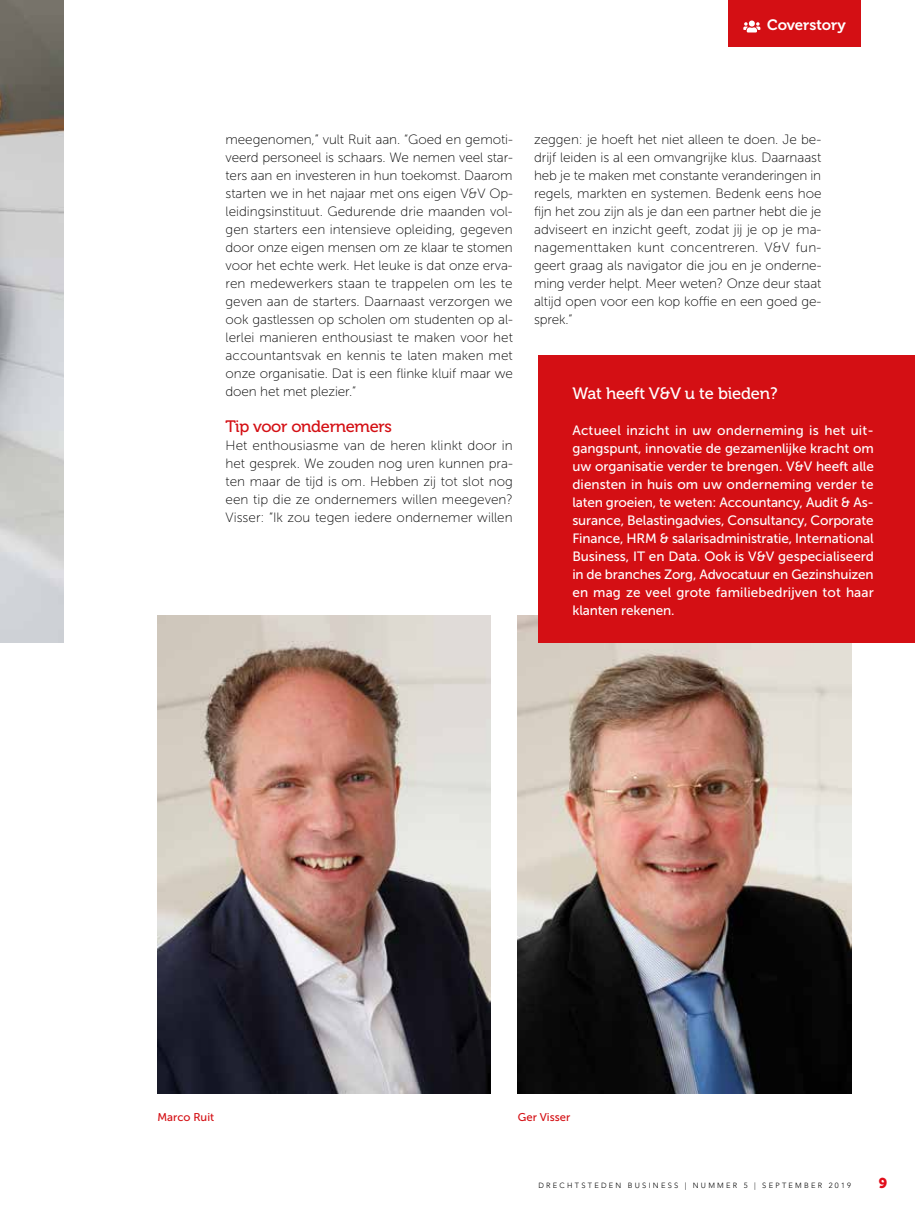
<style>
.page{position:relative;width:915px;height:1212px;background:#fff}
.page>*{position:absolute;margin:0;border:0;box-sizing:border-box;transform-origin:0 0}
.t1{font:16.5px "Museo 500";letter-spacing:-.01em;color:#fff}
.t2{font:16.5px "Museo 500";letter-spacing:-.02em;color:#d40f14}
.t3{font:15px "Museo 700";color:#fff}
.t4{font:14.25px "Museo 900";color:#e10d1a}
.t5{font:13.5px/18px "Museo Sans 100";letter-spacing:-.005em;color:#000;text-align:justify}
.t6{font:13.5px/18px "Museo Sans 500";letter-spacing:.01em;color:#fff;text-align:justify}
.t7{font:11.25px "Museo Sans 500";color:#d40f14}
.t8{font:300 7.5px "Avenir LT Std";letter-spacing:.3em;color:#000}
</style>
<div class="page">
<img style="left:157px;top:615px;width:333px;height:479px">
<img style="left:517px;top:615px;width:333px;height:479px">
<div style="left:538px;top:355px;width:376px;height:287px;background:#d40f14"></div>
<div style="left:728px;top:0;width:132px;height:47px;background:#d40f14"></div>
<svg style="left:743px;top:21px;width:17px;height:11px"></svg>
<img style="left:0;top:0;width:64px;height:642px">
<p class="t3" style="left:766px;top:16px;width:80px">Coverstory</p>
<p class="t5" style="left:225px;top:131px;width:289px">meegenomen,” vult Ruit aan. “Goed en gemoti&shy;veerd personeel is schaars. We nemen veel star&shy;ters aan en investeren in hun toekomst. Daarom starten we in het najaar met ons eigen V&amp;V Op&shy;leidingsinstituut. Gedurende drie maanden vol&shy;gen starters een intensieve opleiding, gegeven door onze eigen mensen om ze klaar te stomen voor het echte werk. Het leuke is dat onze erva&shy;ren medewerkers staan te trappelen om les te geven aan de starters. Daarnaast verzorgen we ook gastlessen op scholen om studenten op al&shy;lerlei manieren enthousiast te maken voor het accountantsvak en kennis te laten maken met onze organisatie. Dat is een flinke kluif maar we doen het met plezier.”</p>
<p class="t2" style="left:225px;top:417px;width:168px">Tip voor ondernemers</p>
<p class="t5" style="left:225px;top:437px;width:289px">Het enthousiasme van de heren klinkt door in het gesprek. We zouden nog uren kunnen pra&shy;ten maar de tijd is om. Hebben zij tot slot nog een tip die ze ondernemers willen meegeven?<br>Visser: “Ik zou tegen iedere ondernemer willen</p>
<p class="t5" style="left:534px;top:131px;width:289px">zeggen: je hoeft het niet alleen te doen. Je be&shy;drijf leiden is al een omvangrijke klus. Daarnaast heb je te maken met constante veranderingen in regels, markten en systemen. Bedenk eens hoe fijn het zou zijn als je dan een partner hebt die je adviseert en inzicht geeft, zodat jij je op je ma&shy;nagementtaken kunt concentreren. V&amp;V fun&shy;geert graag als navigator die jou en je onderne&shy;ming verder helpt. Meer weten? Onze deur staat altijd open voor een kop koffie en een goed ge&shy;sprek.”</p>
<p class="t1" style="left:572px;top:384px;width:206px">Wat heeft V&amp;V u te bieden?</p>
<p class="t6" style="left:572px;top:421px;width:303px">Actueel inzicht in uw onderneming is het uit&shy;gangspunt, innovatie de gezamenlijke kracht om uw organisatie verder te brengen. V&amp;V heeft alle diensten in huis om uw onderneming verder te laten groeien, te weten: Accountancy, Audit &amp; As&shy;surance, Belastingadvies, Consultancy, Corporate Finance, HRM &amp; salarisadministratie, International Business, IT en Data. Ook is V&amp;V gespecialiseerd in de branches Zorg, Advocatuur en Gezinshuizen en mag ze veel grote familiebedrijven tot haar klanten rekenen.</p>
<p class="t7" style="left:157px;top:1110px;width:58px">Marco Ruit</p>
<p class="t7" style="left:517px;top:1110px;width:54px">Ger Visser</p>
<p class="t8" style="left:538px;top:1181px;width:314px">DRECHTSTEDEN BUSINESS | NUMMER 5 | SEPTEMBER 2019</p>
<p class="t4" style="left:878px;top:1175px;width:10px">9</p>
</div>
